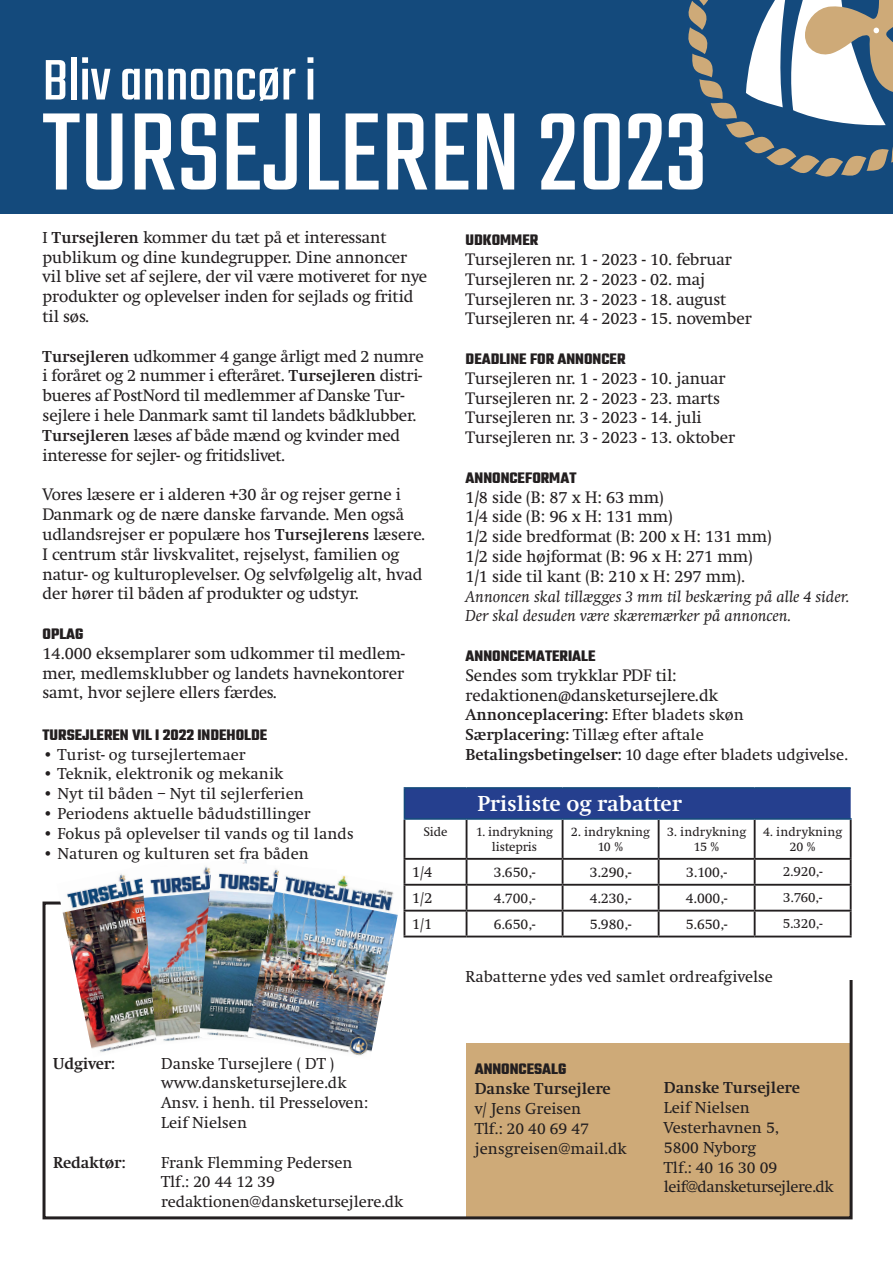
<style>
.page{position:relative;width:893px;height:1263px;background:#fff}
.page>*{position:absolute;margin:0;border:0;box-sizing:border-box;transform-origin:0 0}
.t1{font:121.5px "Teko";color:#fff}
.t2{font:63px "Teko";color:#fff}
.t3{font:700 22.5px "Swift EF";color:#fff}
.t4{font:16.5px/19.8px "Swift 1 OT";color:#231f20}
.t5{font:16.5px/19.8px "Swift EF";color:#231f20}
.t6{font:700 16.5px "Teko";color:#231f20}
.t7{font:italic 16.5px/19.8px "Swift EF";color:#231f20}
.t8{font:700 16.5px "Swift EF";color:#231f20}
.t9{font:15.45px "Swift EF";color:#231f20}
.t10{font:14.7px "Swift EF";color:#231f20}
.t11{font:14.1px "Swift EF";color:#231f20}
.t12{font:13.05px/15.6px "Swift EF";color:#231f20;text-align:center}
.s1{font-family:"Swift EF"}
.s2{font-family:"Swift EF";font-weight:700}
.s3{font-weight:700}
</style>
<div class="page">
<div style="left:466px;top:1043px;width:384px;height:173px;background:#ceaa78"></div>
<div style="left:43px;top:901px;width:810px;height:318px;border:3px solid #231f20"></div>
<div style="left:0;top:0;width:893px;height:213px;background:#144a7c"></div>
<svg style="left:688px;top:0;width:205px;height:177px"></svg>
<div style="left:367px;top:893px;width:486px;height:22px;background:#fff"></div>
<img style="left:57px;top:874px;width:84px;height:178px">
<img style="left:141px;top:859px;width:106px;height:185px">
<img style="left:199px;top:861px;width:48px;height:183px">
<img style="left:247px;top:869px;width:151px;height:187px">
<div style="left:782px;top:898px;width:77px;height:81px;background:#fff"></div>
<hr style="left:404px;top:820px;width:1px;height:38px;background:#231f20">
<hr style="left:466px;top:820px;width:1px;height:38px;background:#231f20">
<hr style="left:562px;top:820px;width:1px;height:38px;background:#231f20">
<hr style="left:658px;top:820px;width:2px;height:38px;background:#231f20">
<hr style="left:754px;top:820px;width:2px;height:38px;background:#231f20">
<hr style="left:850px;top:820px;width:2px;height:38px;background:#231f20">
<hr style="left:404px;top:858px;width:63px;height:2px;background:#231f20">
<hr style="left:467px;top:858px;width:96px;height:2px;background:#231f20">
<hr style="left:563px;top:858px;width:96px;height:2px;background:#231f20">
<hr style="left:659px;top:858px;width:96px;height:2px;background:#231f20">
<hr style="left:658px;top:860px;width:2px;height:24px;background:#231f20">
<hr style="left:755px;top:858px;width:97px;height:2px;background:#231f20">
<hr style="left:754px;top:860px;width:2px;height:24px;background:#231f20">
<hr style="left:850px;top:860px;width:2px;height:24px;background:#231f20">
<hr style="left:404px;top:884px;width:63px;height:2px;background:#231f20">
<hr style="left:467px;top:884px;width:96px;height:2px;background:#231f20">
<hr style="left:563px;top:884px;width:96px;height:2px;background:#231f20">
<hr style="left:659px;top:884px;width:96px;height:2px;background:#231f20">
<hr style="left:658px;top:886px;width:2px;height:24px;background:#231f20">
<hr style="left:755px;top:884px;width:97px;height:2px;background:#231f20">
<hr style="left:754px;top:886px;width:2px;height:24px;background:#231f20">
<hr style="left:850px;top:886px;width:2px;height:24px;background:#231f20">
<hr style="left:404px;top:910px;width:63px;height:1px;background:#231f20">
<svg style="left:404px;top:860px;width:1px;height:75px"></svg>
<hr style="left:467px;top:910px;width:96px;height:1px;background:#231f20">
<svg style="left:466px;top:860px;width:1px;height:75px"></svg>
<hr style="left:563px;top:910px;width:96px;height:1px;background:#231f20">
<svg style="left:562px;top:860px;width:1px;height:75px"></svg>
<hr style="left:659px;top:910px;width:96px;height:1px;background:#231f20">
<hr style="left:658px;top:911px;width:2px;height:24px;background:#231f20">
<hr style="left:755px;top:910px;width:97px;height:1px;background:#231f20">
<hr style="left:754px;top:911px;width:2px;height:24px;background:#231f20">
<hr style="left:850px;top:911px;width:2px;height:24px;background:#231f20">
<hr style="left:404px;top:935px;width:63px;height:2px;background:#231f20">
<hr style="left:467px;top:935px;width:96px;height:2px;background:#231f20">
<hr style="left:563px;top:935px;width:96px;height:2px;background:#231f20">
<hr style="left:659px;top:935px;width:96px;height:2px;background:#231f20">
<hr style="left:755px;top:935px;width:97px;height:2px;background:#231f20">
<hr style="left:404px;top:787px;width:63px;height:2px;background:#144a7c">
<div style="left:404px;top:788px;width:447px;height:30px;background:#253f8e"></div>
<hr style="left:467px;top:787px;width:96px;height:2px;background:#144a7c">
<hr style="left:563px;top:787px;width:96px;height:2px;background:#144a7c">
<hr style="left:659px;top:787px;width:96px;height:2px;background:#144a7c">
<hr style="left:755px;top:787px;width:96px;height:2px;background:#144a7c">
<hr style="left:404px;top:818px;width:63px;height:2px;background:#144a7c">
<hr style="left:467px;top:818px;width:96px;height:2px;background:#144a7c">
<hr style="left:563px;top:818px;width:96px;height:2px;background:#144a7c">
<hr style="left:659px;top:818px;width:96px;height:2px;background:#144a7c">
<hr style="left:755px;top:818px;width:97px;height:2px;background:#144a7c">
<h2 class="t2" style="left:43px;top:45px;width:275px">Bliv annoncør i</h2>
<h1 class="t1" style="left:43px;top:84px;width:667px">TURSEJLEREN 2023</h1>
<p class="t4" style="left:43px;top:227px;width:386px"><span class="s1">I</span> <span class="s2">Tursejleren</span> kommer du tæt på et interessant publikum og dine kundegrupper. Dine annoncer vil blive set af sejlere, der vil være motiveret for nye produkter og oplevelser inden for sejlads og fritid til søs.</p>
<p class="t4" style="left:43px;top:346px;width:383px"><span class="s2">Tursejleren</span> udkommer 4 gange årligt med 2 numre i foråret og 2 nummer i efteråret. <span class="s2">Tursejleren</span> distri&shy;bueres af PostNord til medlemmer af Danske Tur&shy;sejlere i hele Danmark samt til landets bådklubber.<br><span class="s2">Tursejleren</span> læses af både mænd og kvinder med interesse for sejler- og fritidslivet.</p>
<p class="t4" style="left:43px;top:485px;width:384px">Vores læsere er i alderen +30 år og rejser gerne i Danmark og de nære danske farvande. Men også udlandsrejser er populære hos <span class="s2">Tursejlerens</span> læsere.<br>I centrum står livskvalitet, rejselyst, familien og natur- og kulturoplevelser. Og selvfølgelig alt, hvad der hører til båden af produkter og udstyr.</p>
<p class="t6" style="left:43px;top:623px;width:42px">OPLAG</p>
<p class="t4" style="left:43px;top:643px;width:364px;text-align:justify">14.000 eksemplarer som udkommer til medlem&shy;mer, medlemsklubber og landets havnekontorer samt, hvor sejlere ellers færdes.</p>
<p class="t6" style="left:43px;top:724px;width:226px">TURSEJLEREN VIL I 2022 INDEHOLDE</p>
<p class="t5" style="left:43px;top:744px;width:205px">• Turist- og tursejlertemaer</p>
<p class="t5" style="left:43px;top:764px;width:242px">• Teknik, elektronik og mekanik</p>
<p class="t5" style="left:43px;top:784px;width:263px">• Nyt til båden – Nyt til sejlerferien</p>
<p class="t5" style="left:43px;top:804px;width:270px">• Periodens aktuelle bådudstillinger</p>
<p class="t5" style="left:43px;top:824px;width:313px">• Fokus på oplevelser til vands og til lands</p>
<p class="t5" style="left:43px;top:843px;width:268px">• Naturen og kulturen set fra båden</p>
<p class="t6" style="left:466px;top:229px;width:74px">UDKOMMER</p>
<p class="t4" style="left:466px;top:249px;width:288px">Tursejleren nr. 1 - 2023 - 10. februar Tursejleren nr. 2 - 2023 - 02. maj Tursejleren nr. 3 - 2023 - 18. august Tursejleren nr. 4 - 2023 - 15. november</p>
<p class="t6" style="left:466px;top:348px;width:161px">DEADLINE FOR ANNONCER</p>
<p class="t4" style="left:466px;top:368px;width:271px">Tursejleren nr. 1 - 2023 - 10. januar Tursejleren nr. 2 - 2023 - 23. marts Tursejleren nr. 3 - 2023 - 14. juli Tursejleren nr. 3 - 2023 - 13. oktober</p>
<p class="t6" style="left:466px;top:467px;width:112px">ANNONCEFORMAT</p>
<p class="t4" style="left:466px;top:487px;width:308px">1/8 side (B: 87 x H: 63 mm)<br>1/4 side (B: 96 x H: 131 mm)<br>1/2 side bredformat (B: 200 x H: 131 mm)<br>1/2 side højformat (B: 96 x H: 271 mm)<br>1/1 side til kant (B: 210 x H: 297 mm).</p>
<p class="t7" style="left:466px;top:587px;width:385px">Annoncen skal tillægges 3 mm til beskæring på alle 4 sider.<br>Der skal desuden være skæremærker på annoncen.</p>
<p class="t6" style="left:466px;top:645px;width:131px">ANNONCEMATERIALE</p>
<p class="t4" style="left:466px;top:665px;width:254px">Sendes som trykklar PDF til: redaktionen@dansketursejlere.dk</p>
<p class="t5" style="left:466px;top:705px;width:384px"><span class="s3">Annonceplacering:</span> Efter bladets skøn<br><span class="s3">Særplacering:</span> Tillæg efter aftale<br><span class="s3">Betalingsbetingelser:</span> 10 dage efter bladets udgivelse.</p>
<h3 class="t3" style="left:477px;top:792px;width:206px">Prisliste og rabatter</h3>
<p class="t12" style="left:423px;top:824px;width:26px">Side</p>
<p class="t12" style="left:476px;top:824px;width:79px">1. indrykning listepris</p>
<p class="t12" style="left:571px;top:824px;width:81px">2. indrykning<br>10 %</p>
<p class="t12" style="left:667px;top:824px;width:81px">3. indrykning<br>15 %</p>
<p class="t12" style="left:763px;top:824px;width:81px">4. indrykning<br>20 %</p>
<p class="t9" style="left:412px;top:864px;width:22px">1/4</p>
<p class="t10" style="left:494px;top:864px;width:43px">3.650,-</p>
<p class="t10" style="left:590px;top:864px;width:43px">3.290,-</p>
<p class="t10" style="left:686px;top:864px;width:42px">3.100,-</p>
<p class="t11" style="left:783px;top:864px;width:41px">2.920,-</p>
<p class="t9" style="left:412px;top:890px;width:22px">1/2</p>
<p class="t10" style="left:494px;top:890px;width:43px">4.700,-</p>
<p class="t10" style="left:590px;top:890px;width:43px">4.230,-</p>
<p class="t10" style="left:686px;top:890px;width:43px">4.000,-</p>
<p class="t11" style="left:783px;top:890px;width:41px">3.760,-</p>
<p class="t9" style="left:412px;top:916px;width:22px">1/1</p>
<p class="t10" style="left:494px;top:916px;width:43px">6.650,-</p>
<p class="t10" style="left:590px;top:916px;width:43px">5.980,-</p>
<p class="t10" style="left:686px;top:916px;width:43px">5.650,-</p>
<p class="t11" style="left:783px;top:916px;width:41px">5.320,-</p>
<p class="t8" style="left:53px;top:1054px;width:63px">Udgiver:</p>
<p class="t5" style="left:161px;top:1054px;width:208px">Danske Tursejlere ( DT ) www.dansketursejlere.dk<br>Ansv. i henh. til Presseloven:<br>Leif Nielsen</p>
<p class="t8" style="left:53px;top:1153px;width:74px">Redaktør:</p>
<p class="t5" style="left:161px;top:1153px;width:244px">Frank Flemming Pedersen<br>Tlf.: 20 44 12 39 redaktionen@dansketursejlere.dk</p>
<p class="t5" style="left:466px;top:967px;width:309px">Rabatterne ydes ved samlet ordreafgivelse</p>
<p class="t6" style="left:475px;top:1058px;width:93px">ANNONCESALG</p>
<p class="t8" style="left:475px;top:1080px;width:138px">Danske Tursejlere</p>
<p class="t5" style="left:475px;top:1099px;width:153px">v/ Jens Greisen<br>Tlf.: 20 40 69 47 jensgreisen@mail.dk</p>
<p class="t8" style="left:664px;top:1079px;width:138px">Danske Tursejlere</p>
<p class="t5" style="left:664px;top:1098px;width:171px">Leif Nielsen<br>Vesterhavnen 5,<br>5800 Nyborg<br>Tlf.: 40 16 30 09 leif@dansketursejlere.dk</p>
</div>
